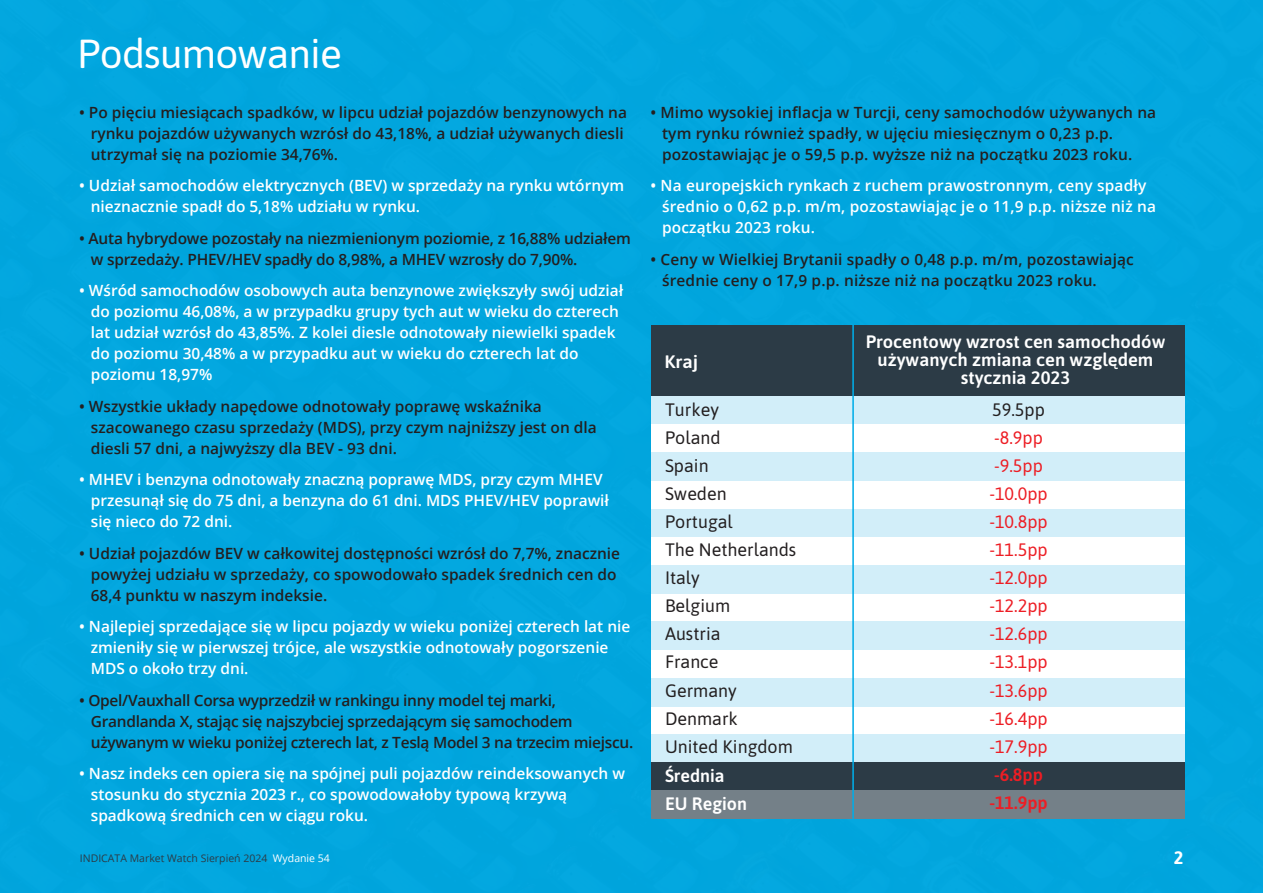
<style>
.page{position:relative;width:1263px;height:893px;background:#01a5de}
.page>*{position:absolute;margin:0;border:0;box-sizing:border-box;transform-origin:0 0}
.t1{font:40.5px "Asap";letter-spacing:-.02em;color:#fff}
.t2{font:18px/28px "Asap";color:#231f20}
.t3{font:600 18px/18px "Asap";color:#fff}
.t4{font:18px/28px "Asap";color:#ed1d24}
.t5{font:600 18px/28px "Asap";color:#ed1d24}
.t6{font:600 18px "Asap";color:#fff;scale:1.06 1}
.t7{font:700 18px "Asap";color:#fff}
.t8{font:600 15.45px/21px "Open Sans";color:#fff}
.t9{font:600 15.45px/21px "Open Sans";color:#231f20}
.t10{font:600 15.45px/21px "Open Sans";letter-spacing:-.02em;color:#231f20}
.t11{font:10.5px "Open Sans";color:#2c3b46}
.s1{color:#fff}
</style>
<div class="page">
<div style="left:651px;top:325px;width:533px;height:72px;background:#2c3b46"></div>
<div style="left:651px;top:397px;width:533px;height:28px;background:#d2eef9"></div>
<div style="left:651px;top:425px;width:533px;height:28px;background:#fff"></div>
<div style="left:651px;top:481px;width:533px;height:28px;background:#fff"></div>
<div style="left:651px;top:453px;width:533px;height:28px;background:#d2eef9"></div>
<div style="left:651px;top:509px;width:533px;height:28px;background:#d2eef9"></div>
<div style="left:651px;top:537px;width:533px;height:28px;background:#fff"></div>
<div style="left:651px;top:594px;width:533px;height:28px;background:#fff"></div>
<div style="left:651px;top:565px;width:533px;height:29px;background:#d2eef9"></div>
<div style="left:651px;top:622px;width:533px;height:28px;background:#d2eef9"></div>
<div style="left:651px;top:650px;width:533px;height:28px;background:#fff"></div>
<div style="left:651px;top:706px;width:533px;height:28px;background:#fff"></div>
<div style="left:651px;top:678px;width:533px;height:28px;background:#d2eef9"></div>
<div style="left:651px;top:734px;width:533px;height:29px;background:#d2eef9"></div>
<div style="left:651px;top:763px;width:533px;height:28px;background:#2c3b46"></div>
<div style="left:651px;top:791px;width:533px;height:28px;background:#748088"></div>
<hr style="left:852px;top:324px;width:2px;height:495px;background:#00ade8">
<h1 class="t1" style="left:78px;top:26px;width:266px">Podsumowanie</h1>
<p class="t9" style="left:91px;top:101px;width:538px;text-indent:-12px">• Po pięciu miesiącach spadków, w lipcu udział pojazdów benzynowych na rynku pojazdów używanych wzrósł do 43,18%, a udział używanych diesli utrzymał się na poziomie 34,76%.</p>
<p class="t8" style="left:91px;top:175px;width:535px;text-indent:-12px">• Udział samochodów elektrycznych (BEV) w sprzedaży na rynku wtórnym nieznacznie spadł do 5,18% udziału w rynku.</p>
<p class="t9" style="left:91px;top:227px;width:542px;text-indent:-12px">• Auta hybrydowe pozostały na niezmienionym poziomie, z 16,88% udziałem w sprzedaży. PHEV/HEV spadły do 8,98%, a MHEV wzrosły do 7,90%.</p>
<p class="t8" style="left:91px;top:280px;width:534px;text-indent:-12px">• Wśród samochodów osobowych auta benzynowe zwiększyły swój udział do poziomu 46,08%, a w przypadku grupy tych aut w wieku do czterech lat udział wzrósł do 43,85%. Z kolei diesle odnotowały niewielki spadek do poziomu 30,48% a w przypadku aut w wieku do czterech lat do poziomu 18,97%</p>
<p class="t9" style="left:91px;top:395px;width:507px;text-indent:-12px">• Wszystkie układy napędowe odnotowały poprawę wskaźnika szacowanego czasu sprzedaży (MDS), przy czym najniższy jest on dla diesli 57 dni, a najwyższy dla BEV - 93 dni.</p>
<p class="t8" style="left:91px;top:469px;width:520px;text-indent:-12px">• MHEV i benzyna odnotowały znaczną poprawę MDS, przy czym MHEV przesunął się do 75 dni, a benzyna do 61 dni. MDS PHEV/HEV poprawił się nieco do 72 dni.</p>
<p class="t9" style="left:91px;top:542px;width:531px;text-indent:-12px">• Udział pojazdów BEV w całkowitej dostępności wzrósł do 7,7%, znacznie powyżej udziału w sprzedaży, co spowodowało spadek średnich cen do<br>68,4 punktu w naszym indeksie.</p>
<p class="t8" style="left:91px;top:616px;width:541px;text-indent:-12px">• Najlepiej sprzedające się w lipcu pojazdy w wieku poniżej czterech lat nie zmieniły się w pierwszej trójce, ale wszystkie odnotowały pogorszenie<br>MDS o około trzy dni.</p>
<p class="t10" style="left:91px;top:689px;width:544px;text-indent:-12px">• Opel/Vauxhall Corsa wyprzedził w rankingu inny model tej marki,<br>Grandlanda X, stając się najszybciej sprzedającym się samochodem używanym w wieku poniżej czterech lat, z Teslą Model 3 na trzecim miejscu.</p>
<p class="t8" style="left:91px;top:763px;width:536px;text-indent:-12px">• Nasz indeks cen opiera się na spójnej puli pojazdów reindeksowanych w stosunku do stycznia 2023 r., co spowodowałoby typową krzywą spadkową średnich cen w ciągu roku.</p>
<p class="t11" style="left:80px;top:851px;width:252px">INDICATA Market Watch Sierpień 2024 <span class="s1">Wydanie 54</span></p>
<p class="t9" style="left:662px;top:101px;width:496px;text-indent:-12px">• Mimo wysokiej inflacja w Turcji, ceny samochodów używanych na tym rynku również spadły, w ujęciu miesięcznym o 0,23 p.p. pozostawiając je o 59,5 p.p. wyższe niż na początku 2023 roku.</p>
<p class="t8" style="left:662px;top:175px;width:495px;text-indent:-12px">• Na europejskich rynkach z ruchem prawostronnym, ceny spadły średnio o 0,62 p.p. m/m, pozostawiając je o 11,9 p.p. niższe niż na początku 2023 roku.</p>
<p class="t9" style="left:662px;top:248px;width:473px;text-indent:-12px">• Ceny w Wielkiej Brytanii spadły o 0,48 p.p. m/m, pozostawiając średnie ceny o 17,9 p.p. niższe niż na początku 2023 roku.</p>
<p class="t6" style="left:664px;top:349px;width:33px">Kraj</p>
<p class="t2" style="left:665px;top:395px;width:133px">Turkey<br>Poland<br>Spain<br>Sweden<br>Portugal<br>The Netherlands<br>Italy<br>Belgium<br>Austria<br>France<br>Germany<br>Denmark<br>United Kingdom</p>
<p class="t3" style="left:665px;top:761px;width:84px;line-height:28px">Średnia<br>EU Region</p>
<p class="t3" style="left:866px;top:331px;width:301px;text-align:center">Procentowy wzrost cen samochodów używanych zmiana cen względem stycznia 2023</p>
<p class="t2" style="left:992px;top:395px;width:54px">59.5pp</p>
<p class="t4" style="left:989px;top:423px;width:60px">-8.9pp -9.5pp -10.0pp -10.8pp -11.5pp -12.0pp -12.2pp -12.6pp -13.1pp -13.6pp -16.4pp -17.9pp</p>
<p class="t5" style="left:989px;top:759px;width:60px">-6.8pp -11.9pp</p>
<p class="t7" style="left:1174px;top:845px;width:11px">2</p>
</div>
